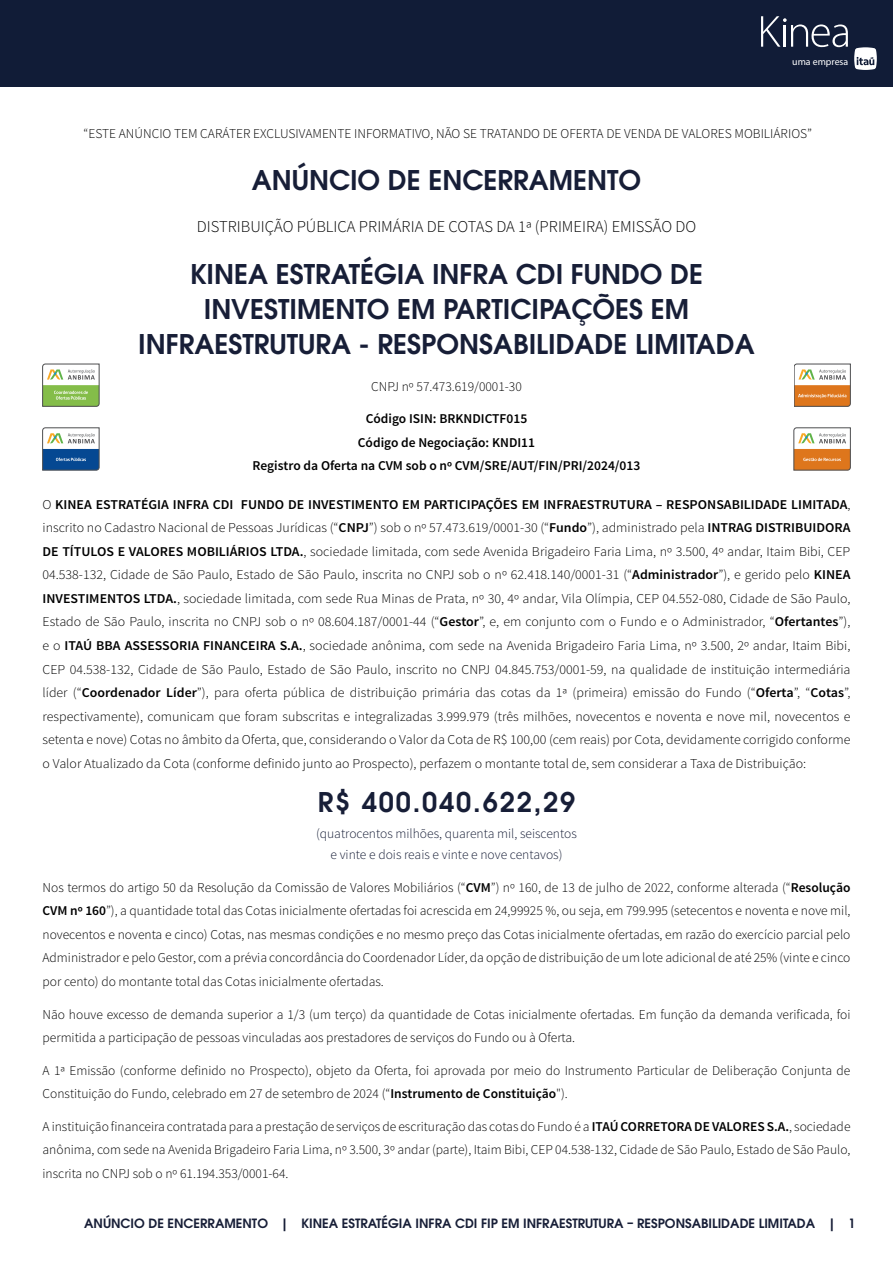
<style>
.page{position:relative;width:893px;height:1263px;background:#fff}
.page>*{position:absolute;margin:0;border:0;box-sizing:border-box;transform-origin:0 0}
.t1{font:600 27px/35px "ITC Avant Garde Pro";color:#171e37;text-align:center}
.t2{font:600 27px "ITC Avant Garde Pro";letter-spacing:.07em;color:#171e37}
.t3{font:300 16.5px "Source Sans Pro";color:#000}
.t4{font:300 13.5px/23.5px "Source Sans Pro";color:#000;text-align:justify}
.t5{font:600 13.5px/23.5px "Source Sans Pro";color:#000;text-align:center}
.t6{font:300 13.5px/21.5px "Source Sans Pro";color:#171e37;text-align:center}
.t7{font:600 12.75px "ITC Avant Garde Pro";color:#171e37}
.t8{font:9.9px "Myriad Pro";color:#fff}
.s1{font-weight:600}
</style>
<div class="page">
<div style="left:0;top:0;width:893px;height:86px;background:#111c37"></div>
<svg style="left:761px;top:16px;width:87px;height:31px"></svg>
<svg style="left:854px;top:47px;width:23px;height:23px"></svg>
<svg style="left:43px;top:428px;width:56px;height:42px"></svg>
<svg style="left:43px;top:364px;width:56px;height:42px"></svg>
<svg style="left:794px;top:364px;width:56px;height:42px"></svg>
<svg style="left:794px;top:428px;width:56px;height:42px"></svg>
<p class="t8" style="left:792px;top:55px;width:57px">uma empresa</p>
<p class="t4" style="left:84px;top:122px;width:730px">“ESTE ANÚNCIO TEM CARÁTER EXCLUSIVAMENTE INFORMATIVO, NÃO SE TRATANDO DE OFERTA DE VENDA DE VALORES MOBILIÁRIOS”</p>
<h1 class="t1" style="left:252px;top:162px;width:391px">ANÚNCIO DE ENCERRAMENTO</h1>
<p class="t3" style="left:197px;top:217px;width:501px">DISTRIBUIÇÃO PÚBLICA PRIMÁRIA DE COTAS DA 1ª (PRIMEIRA) EMISSÃO DO</p>
<h1 class="t1" style="left:138px;top:257px;width:618px">KINEA ESTRATÉGIA INFRA CDI FUNDO DE<br>INVESTIMENTO EM PARTICIPAÇÕES EM<br>INFRAESTRUTURA - RESPONSABILIDADE LIMITADA</h1>
<p class="t4" style="left:371px;top:374px;width:152px">CNPJ nº 57.473.619/0001-30</p>
<p class="t5" style="left:253px;top:407px;width:389px">Código ISIN: BRKNDICTF015<br>Código de Negociação: KNDI11<br>Registro da Oferta na CVM sob o nº CVM/SRE/AUT/FIN/PRI/2024/013</p>
<p class="t4" style="left:43px;top:492px;width:809px">O <span class="s1">KINEA ESTRATÉGIA INFRA CDI FUNDO DE INVESTIMENTO EM PARTICIPAÇÕES EM INFRAESTRUTURA – RESPONSABILIDADE LIMITADA</span>, inscrito no Cadastro Nacional de Pessoas Jurídicas (“<span class="s1">CNPJ</span>”) sob o nº 57.473.619/0001-30 (“<span class="s1">Fundo</span>”), administrado pela <span class="s1">INTRAG DISTRIBUIDORA DE TÍTULOS E VALORES MOBILIÁRIOS LTDA.</span>, sociedade limitada, com sede Avenida Brigadeiro Faria Lima, nº 3.500, 4º andar, Itaim Bibi, CEP 04.538-132, Cidade de São Paulo, Estado de São Paulo, inscrita no CNPJ sob o nº 62.418.140/0001-31 (“<span class="s1">Administrador</span>”), e gerido pelo <span class="s1">KINEA INVESTIMENTOS LTDA.</span>, sociedade limitada, com sede Rua Minas de Prata, nº 30, 4º andar, Vila Olímpia, CEP 04.552-080, Cidade de São Paulo, Estado de São Paulo, inscrita no CNPJ sob o nº 08.604.187/0001-44 (“<span class="s1">Gestor</span>”, e, em conjunto com o Fundo e o Administrador, “<span class="s1">Ofertantes</span>”), e o <span class="s1">ITAÚ BBA ASSESSORIA FINANCEIRA S.A.</span>, sociedade anônima, com sede na Avenida Brigadeiro Faria Lima, nº 3.500, 2º andar, Itaim Bibi, CEP 04.538-132, Cidade de São Paulo, Estado de São Paulo, inscrito no CNPJ 04.845.753/0001-59, na qualidade de instituição intermediária líder (“<span class="s1">Coordenador Líder</span>”), para oferta pública de distribuição primária das cotas da 1ª (primeira) emissão do Fundo (“<span class="s1">Oferta</span>”, “<span class="s1">Cotas</span>”, respectivamente), comunicam que foram subscritas e integralizadas 3.999.979 (três milhões, novecentos e noventa e nove mil, novecentos e setenta e nove) Cotas no âmbito da Oferta, que, considerando o Valor da Cota de R$ 100,00 (cem reais) por Cota, devidamente corrigido conforme o Valor Atualizado da Cota (conforme definido junto ao Prospecto), perfazem o montante total de, sem considerar a Taxa de Distribuição:</p>
<h1 class="t2" style="left:318px;top:784px;width:259px">R$ 400.040.622,29</h1>
<p class="t6" style="left:316px;top:823px;width:262px">(quatrocentos milhões, quarenta mil, seiscentos e vinte e dois reais e vinte e nove centavos)</p>
<p class="t4" style="left:43px;top:875px;width:809px">Nos termos do artigo 50 da Resolução da Comissão de Valores Mobiliários (“<span class="s1">CVM</span>”) nº 160, de 13 de julho de 2022, conforme alterada (“<span class="s1">Resolução CVM nº 160</span>”), a quantidade total das Cotas inicialmente ofertadas foi acrescida em 24,99925 %, ou seja, em 799.995 (setecentos e noventa e nove mil, novecentos e noventa e cinco) Cotas, nas mesmas condições e no mesmo preço das Cotas inicialmente ofertadas, em razão do exercício parcial pelo Administrador e pelo Gestor, com a prévia concordância do Coordenador Líder, da opção de distribuição de um lote adicional de até 25% (vinte e cinco por cento) do montante total das Cotas inicialmente ofertadas.</p>
<p class="t4" style="left:43px;top:1002px;width:809px">Não houve excesso de demanda superior a 1/3 (um terço) da quantidade de Cotas inicialmente ofertadas. Em função da demanda verificada, foi permitida a participação de pessoas vinculadas aos prestadores de serviços do Fundo ou à Oferta.</p>
<p class="t4" style="left:43px;top:1058px;width:809px">A 1ª Emissão (conforme definido no Prospecto), objeto da Oferta, foi aprovada por meio do Instrumento Particular de Deliberação Conjunta de<br>Constituição do Fundo, celebrado em 27 de setembro de 2024 (“<span class="s1">Instrumento de Constituição</span>").</p>
<p class="t4" style="left:43px;top:1115px;width:809px">A instituição financeira contratada para a prestação de serviços de escrituração das cotas do Fundo é a <span class="s1">ITAÚ CORRETORA DE VALORES S.A.</span>, sociedade anônima, com sede na Avenida Brigadeiro Faria Lima, nº 3.500, 3º andar (parte), Itaim Bibi, CEP 04.538-132, Cidade de São Paulo, Estado de São Paulo, inscrita no CNPJ sob o nº 61.194.353/0001-64.</p>
<p class="t7" style="left:84px;top:1215px;width:773px">ANÚNCIO DE ENCERRAMENTO | KINEA ESTRATÉGIA INFRA CDI FIP EM INFRAESTRUTURA – RESPONSABILIDADE LIMITADA | 1</p>
</div>
